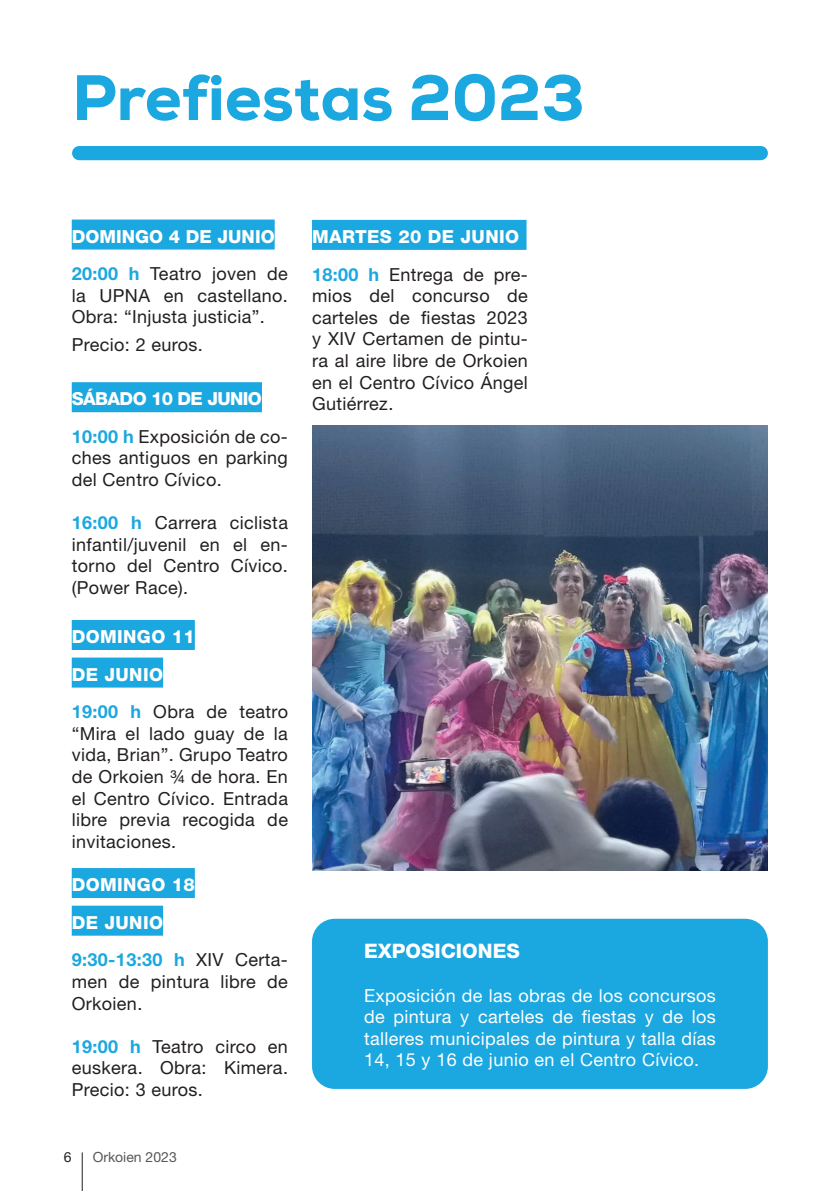
<style>
.page{position:relative;width:840px;height:1191px;background:#fff}
.page>*{position:absolute;margin:0;border:0;box-sizing:border-box;transform-origin:0 0}
.t1{font:800 64px "Nexa";color:#1ba7df}
.t2{font:800 20px "Helvetica Neue LT Pro";color:#fff}
.t3{font:18px/21.6px "Helvetica Neue LT Pro";letter-spacing:.02em;color:#231f20;text-align:justify}
.t4{font:18px/21.6px "Helvetica Neue LT Pro";letter-spacing:.02em;color:#fff;text-align:justify}
.t5{font:800 18px/37.6px "Helvetica Neue LT Pro";letter-spacing:.02em;color:#fff}
.t6{font:800 18px/37.6px "Helvetica Neue LT Pro";letter-spacing:-.035em;color:#fff}
.t7{font:800 18px/37.6px "Helvetica Neue LT Pro";color:#fff}
.t8{font:14px "Helvetica Neue LT Pro";color:#57585a}
.t9{font:14px "Helvetica Neue LT Pro";color:#231f20}
.s1{font-weight:700;color:#1ba7df}
.s2{font-weight:400;color:#231f20}
</style>
<div class="page">
<hr style="left:82px;top:1152px;width:1px;height:39px;background:#231f20">
<div style="left:72px;top:219px;width:202px;height:30px;background:#1ba7df"></div>
<div style="left:72px;top:382px;width:190px;height:30px;background:#1ba7df"></div>
<div style="left:72px;top:620px;width:123px;height:30px;background:#1ba7df"></div>
<div style="left:72px;top:657px;width:91px;height:30px;background:#1ba7df"></div>
<div style="left:72px;top:868px;width:123px;height:30px;background:#1ba7df"></div>
<div style="left:72px;top:905px;width:91px;height:30px;background:#1ba7df"></div>
<div style="left:312px;top:918px;width:455px;height:171px;background:#1ba7df;border-radius:23px"></div>
<div style="left:72px;top:146px;width:695px;height:14px;background:#1ba7df;border-radius:7px"></div>
<img style="left:312px;top:425px;width:455px;height:445px">
<div style="left:312px;top:220px;width:214px;height:30px;background:#1ba7df"></div>
<h1 class="t1" style="left:72px;top:57px;width:514px">Prefiestas 2023</h1>
<p class="t7" style="left:72px;top:217px;width:217px">DOMINGO 4 DE JUNIO<br><span class="s1">20:00 h</span> <span class="s2">Teatro joven de</span></p>
<p class="t3" style="left:72px;top:284px;width:217px">la UPNA en castellano.<br>Obra: “Injusta justicia”.</p>
<p class="t3" style="left:72px;top:333px;width:133px">Precio: 2 euros.</p>
<p class="t6" style="left:72px;top:380px;width:217px">SÁBADO 10 DE JUNIO<br><span class="s1">10:00 h</span> <span class="s2">Exposición de co-</span></p>
<p class="t3" style="left:72px;top:447px;width:218px">ches antiguos en parking del Centro Cívico.</p>
<p class="t3" style="left:72px;top:512px;width:218px"><span class="s1">16:00 h</span> Carrera ciclista infantil/juvenil en el en&shy;torno del Centro Cívico. (Power Race).</p>
<p class="t5" style="left:72px;top:617px;width:218px">DOMINGO 11<br>DE JUNIO<br><span class="s1">19:00 h</span> <span class="s2">Obra de teatro</span></p>
<p class="t3" style="left:72px;top:722px;width:218px">“Mira el lado guay de la vida, Brian”. Grupo Teatro de Orkoien ¾ de hora. En el Centro Cívico. Entrada libre previa recogida de invitaciones.</p>
<p class="t5" style="left:72px;top:865px;width:217px">DOMINGO 18<br>DE JUNIO<br><span class="s1">9:30-13:30 h</span> <span class="s2">XIV Certa-</span></p>
<p class="t3" style="left:72px;top:970px;width:217px">men de pintura libre de<br>Orkoien.</p>
<p class="t3" style="left:72px;top:1035px;width:218px"><span class="s1">19:00 h</span> Teatro circo en euskera. Obra: Kimera.<br>Precio: 3 euros.</p>
<p class="t9" style="left:64px;top:1149px;width:9px">6</p>
<p class="t8" style="left:93px;top:1149px;width:86px">Orkoien 2023</p>
<p class="t5" style="left:312px;top:218px;width:217px">MARTES 20 DE JUNIO<br><span class="s1">18:00 h</span> <span class="s2">Entrega de pre-</span></p>
<p class="t3" style="left:312px;top:285px;width:217px">mios del concurso de carteles de fiestas 2023 y XIV Certamen de pintu&shy;ra al aire libre de Orkoien en el Centro Cívico Ángel Gutiérrez.</p>
<p class="t2" style="left:364px;top:939px;width:157px">EXPOSICIONES</p>
<p class="t4" style="left:364px;top:984px;width:353px">Exposición de las obras de los concursos de pintura y carteles de fiestas y de los talleres municipales de pintura y talla días 14, 15 y 16 de junio en el Centro Cívico.</p>
</div>
